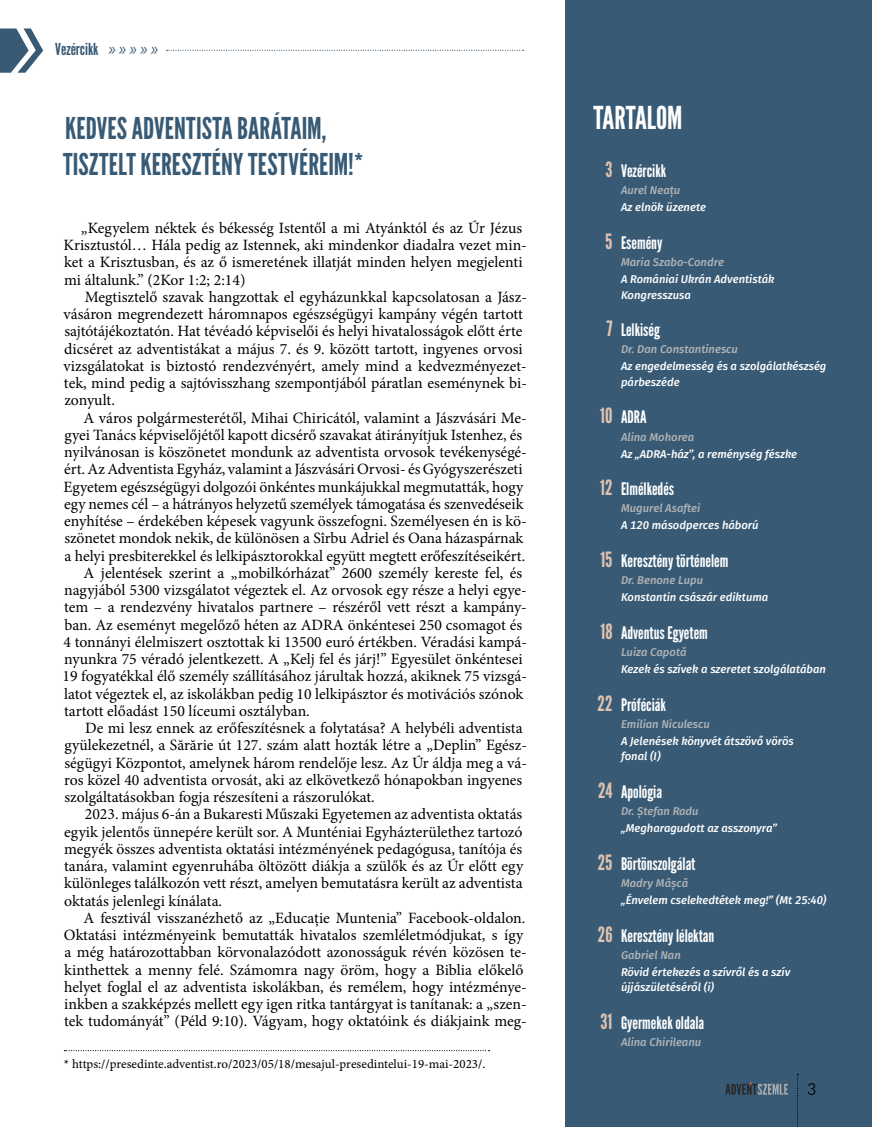
<style>
.page{position:relative;width:872px;height:1127px;background:#fff}
.page>*{position:absolute;margin:0;border:0;box-sizing:border-box;transform-origin:0 0}
.t1{font:31.5px "League Gothic";color:#fff}
.t2{font:30px/36px "League Gothic";letter-spacing:.005em;color:#385a75}
.t3{font:17.25px "League Gothic";color:#fff}
.t4{font:16.5px "League Gothic";color:#385a75}
.t5{font:300 16.5px "Futura BT";color:#000}
.t6{font:15.75px/17.2px "Minion Pro";color:#000}
.t7{font:12.75px "Minion Pro Capt";letter-spacing:-.005em;color:#000}
.t8{font:italic 500 11.25px/15.3px "Fira Sans";color:#fff}
.t9{font:italic 500 11.25px "Fira Sans";color:#b1b4b6}
.s1{font-family:"Koz Go Pr 6 N"}
.s2{font-size:21px;color:#dfc3b0}
</style>
<div class="page">
<div style="left:566px;top:0;width:306px;height:1127px;background:#385a75"></div>
<svg style="left:0;top:28px;width:43px;height:45px"></svg>
<svg style="left:166px;top:50px;width:357px;height:1px"></svg>
<svg style="left:64px;top:1050px;width:425px;height:1px"></svg>
<svg style="left:797px;top:1074px;width:1px;height:53px"></svg>
<svg style="left:725px;top:1082px;width:63px;height:13px"></svg>
<p class="t4" style="left:55px;top:40px;width:104px">Vezércikk <span class="s1">» » » » »</span></p>
<h2 class="t2" style="left:63px;top:110px;width:302px">KEDVES ADVENTISTA BARÁTAIM,<br>TISZTELT KERESZTÉNY TESTVÉREIM!*</h2>
<p class="t6" style="left:64px;top:219px;width:465px;text-indent:17px">„Kegyelem néktek és békesség Istentől a mi Atyánktól és az Úr Jézus Krisztustól… Hála pedig az Istennek, aki mindenkor diadalra vezet min&shy;ket a Krisztusban, és az ő ismeretének illatját minden helyen megjelenti mi általunk.” (2Kor 1:2; 2:14)</p>
<p class="t6" style="left:63px;top:288px;width:465px;text-indent:21px">Megtisztelő szavak hangzottak el egyházunkkal kapcsolatosan a Jász&shy;vásáron megrendezett háromnapos egészségügyi kampány végén tartott sajtótájékoztatón. Hat tévéadó képviselői és helyi hivatalosságok előtt érte dicséret az adventistákat a május 7. és 9. között tartott, ingyenes orvosi vizsgálatokat is biztostó rendezvényért, amely mind a kedvezményezet&shy;tek, mind pedig a sajtóvisszhang szempontjából páratlan eseménynek bi&shy;zonyult.</p>
<p class="t6" style="left:84px;top:409px;width:445px">A város polgármesterétől, Mihai Chiricától, valamint a Jászvásári Me-</p>
<p class="t6" style="left:64px;top:426px;width:459px">gyei Tanács képviselőjétől kapott dicsérő szavakat átirányítjuk Istenhez, és</p>
<p class="t6" style="left:64px;top:444px;width:464px">nyilvánosan is köszönetet mondunk az adventista orvosok tevékenységé-</p>
<p class="t6" style="left:64px;top:461px;width:460px">ért. Az Adventista Egyház, valamint a Jászvásári Orvosi- és Gyógyszerészeti</p>
<p class="t6" style="left:64px;top:478px;width:461px">Egyetem egészségügyi dolgozói önkéntes munkájukkal megmutatták, hogy</p>
<p class="t6" style="left:64px;top:495px;width:460px">egy nemes cél – a hátrányos helyzetű személyek támogatása és szenvedéseik</p>
<p class="t6" style="left:64px;top:513px;width:464px">enyhítése – érdekében képesek vagyunk összefogni. Személyesen én is kö-</p>
<p class="t6" style="left:64px;top:530px;width:460px">szönetet mondok nekik, de különösen a Sîrbu Adriel és Oana házaspárnak</p>
<p class="t6" style="left:64px;top:547px;width:462px">a helyi presbiterekkel és lelkipásztorokkal együtt megtett erőfeszítéseikért.</p>
<p class="t6" style="left:84px;top:564px;width:440px">A jelentések szerint a „mobilkórházat” 2600 személy kereste fel, és</p>
<p class="t6" style="left:64px;top:582px;width:464px">nagyjából 5300 vizsgálatot végeztek el. Az orvosok egy része a helyi egye-</p>
<p class="t6" style="left:64px;top:599px;width:464px">tem – a rendezvény hivatalos partnere – részéről vett részt a kampány-</p>
<p class="t6" style="left:64px;top:616px;width:459px">ban. Az eseményt megelőző héten az ADRA önkéntesei 250 csomagot és</p>
<p class="t6" style="left:63px;top:633px;width:465px">4 tonnányi élelmiszert osztottak ki 13500 euró értékben. Véradási kampá-</p>
<p class="t6" style="left:64px;top:651px;width:460px">nyunkra 75 véradó jelentkezett. A „Kelj fel és járj!” Egyesület önkéntesei</p>
<p class="t6" style="left:63px;top:668px;width:466px">19 fogyatékkal élő személy szállításához járultak hozzá, akiknek 75 vizsgá-</p>
<p class="t6" style="left:64px;top:685px;width:460px">latot végeztek el, az iskolákban pedig 10 lelkipásztor és motivációs szónok</p>
<p class="t6" style="left:64px;top:702px;width:247px">tartott előadást 150 líceumi osztályban.</p>
<p class="t6" style="left:85px;top:720px;width:439px">De mi lesz ennek az erőfeszítésnek a folytatása? A helybéli adventista</p>
<p class="t6" style="left:64px;top:737px;width:464px">gyülekezetnél, a Sărărie út 127. szám alatt hozták létre a „Deplin” Egész-</p>
<p class="t6" style="left:64px;top:754px;width:464px">ségügyi Központot, amelynek három rendelője lesz. Az Úr áldja meg a vá-</p>
<p class="t6" style="left:64px;top:771px;width:460px">ros közel 40 adventista orvosát, aki az elkövetkező hónapokban ingyenes</p>
<p class="t6" style="left:64px;top:788px;width:312px">szolgáltatásokban fogja részesíteni a rászorulókat.</p>
<p class="t6" style="left:85px;top:806px;width:439px">2023. május 6-án a Bukaresti Műszaki Egyetemen az adventista oktatás</p>
<p class="t6" style="left:64px;top:823px;width:460px">egyik jelentős ünnepére került sor. A Munténiai Egyházterülethez tartozó</p>
<p class="t6" style="left:64px;top:840px;width:460px">megyék összes adventista oktatási intézményének pedagógusa, tanítója és</p>
<p class="t6" style="left:64px;top:857px;width:461px">tanára, valamint egyenruhába öltözött diákja a szülők és az Úr előtt egy</p>
<p class="t6" style="left:64px;top:875px;width:460px">különleges találkozón vett részt, amelyen bemutatásra került az adventista</p>
<p class="t6" style="left:64px;top:892px;width:159px">oktatás jelenlegi kínálata.</p>
<p class="t6" style="left:84px;top:909px;width:443px">A fesztivál visszanézhető az „Educație Muntenia” Facebook-oldalon.</p>
<p class="t6" style="left:64px;top:926px;width:461px">Oktatási intézményeink bemutatták hivatalos szemléletmódjukat, s így</p>
<p class="t6" style="left:64px;top:944px;width:462px">a még határozottabban körvonalazódott azonosságuk révén közösen te-</p>
<p class="t6" style="left:64px;top:961px;width:461px">kinthettek a menny felé. Számomra nagy öröm, hogy a Biblia előkelő</p>
<p class="t6" style="left:64px;top:978px;width:464px">helyet foglal el az adventista iskolákban, és remélem, hogy intézménye-</p>
<p class="t6" style="left:64px;top:995px;width:464px">inkben a szakképzés mellett egy igen ritka tantárgyat is tanítanak: a „szen-</p>
<p class="t6" style="left:64px;top:1013px;width:464px">tek tudományát” (Péld 9:10). Vágyam, hogy oktatóink és diákjaink meg-</p>
<p class="t7" style="left:64px;top:1055px;width:423px">* https://presedinte.adventist.ro/2023/05/18/mesajul-presedintelui-19-mai-2023/.</p>
<h1 class="t1" style="left:593px;top:99px;width:91px">TARTALOM</h1>
<p class="t3" style="left:605px;top:161px;width:62px"><span class="s2">3</span> Vezércikk</p>
<p class="t9" style="left:621px;top:183px;width:61px">Aurel Neațu</p>
<p class="t8" style="left:621px;top:200px;width:86px">Az elnök üzenete</p>
<p class="t3" style="left:605px;top:232px;width:59px"><span class="s2">5</span> Esemény</p>
<p class="t9" style="left:621px;top:254px;width:104px">Maria Szabo-Condre</p>
<p class="t8" style="left:621px;top:272px;width:155px">A Romániai Ukrán Adventisták<br>Kongresszusa</p>
<p class="t3" style="left:606px;top:320px;width:55px"><span class="s2">7</span> Lelkiség</p>
<p class="t9" style="left:621px;top:342px;width:118px">Dr. Dan Constantinescu</p>
<p class="t8" style="left:621px;top:359px;width:207px">Az engedelmesség és a szolgálatkészség párbeszéde</p>
<p class="t3" style="left:600px;top:407px;width:48px"><span class="s2">10</span> ADRA</p>
<p class="t9" style="left:621px;top:429px;width:75px">Alina Mohorea</p>
<p class="t8" style="left:621px;top:446px;width:178px">Az „ADRA-ház”, a reménység fészke</p>
<p class="t3" style="left:600px;top:479px;width:75px"><span class="s2">12</span> Elmélkedés</p>
<p class="t9" style="left:621px;top:501px;width:81px">Mugurel Asaftei</p>
<p class="t8" style="left:621px;top:518px;width:139px">A 120 másodperces háború</p>
<p class="t3" style="left:600px;top:550px;width:129px"><span class="s2">15</span> Keresztény történelem</p>
<p class="t9" style="left:621px;top:572px;width:84px">Dr. Benone Lupu</p>
<p class="t8" style="left:621px;top:590px;width:149px">Konstantin császár ediktuma</p>
<p class="t3" style="left:600px;top:622px;width:109px"><span class="s2">18</span> Adventus Egyetem</p>
<p class="t9" style="left:621px;top:644px;width:67px">Luiza Capotă</p>
<p class="t8" style="left:621px;top:661px;width:206px">Kezek és szívek a szeretet szolgálatában</p>
<p class="t3" style="left:597px;top:694px;width:70px"><span class="s2">22</span> Próféciák</p>
<p class="t9" style="left:621px;top:716px;width:90px">Emilian Niculescu</p>
<p class="t8" style="left:621px;top:733px;width:174px">A Jelenések könyvét átszövő vörös fonal (I)</p>
<p class="t3" style="left:598px;top:781px;width:65px"><span class="s2">24</span> Apológia</p>
<p class="t9" style="left:621px;top:803px;width:79px">Dr. Ștefan Radu</p>
<p class="t8" style="left:621px;top:821px;width:158px">„Megharagudott az asszonyra”</p>
<p class="t3" style="left:598px;top:853px;width:99px"><span class="s2">25</span> Börtönszolgálat</p>
<p class="t9" style="left:621px;top:875px;width:69px">Madry Mâșcă</p>
<p class="t8" style="left:621px;top:892px;width:207px">„Énvelem cselekedtétek meg!” (Mt 25:40)</p>
<p class="t3" style="left:598px;top:925px;width:118px"><span class="s2">26</span> Keresztény lélektan</p>
<p class="t9" style="left:621px;top:947px;width:61px">Gabriel Nan</p>
<p class="t8" style="left:621px;top:964px;width:171px">Rövid értekezés a szívről és a szív újjászületéséről (i)</p>
<p class="t3" style="left:600px;top:1012px;width:105px"><span class="s2">31</span> Gyermekek oldala</p>
<p class="t9" style="left:621px;top:1034px;width:82px">Alina Chirileanu</p>
<p class="t5" style="left:807px;top:1079px;width:11px">3</p>
</div>
